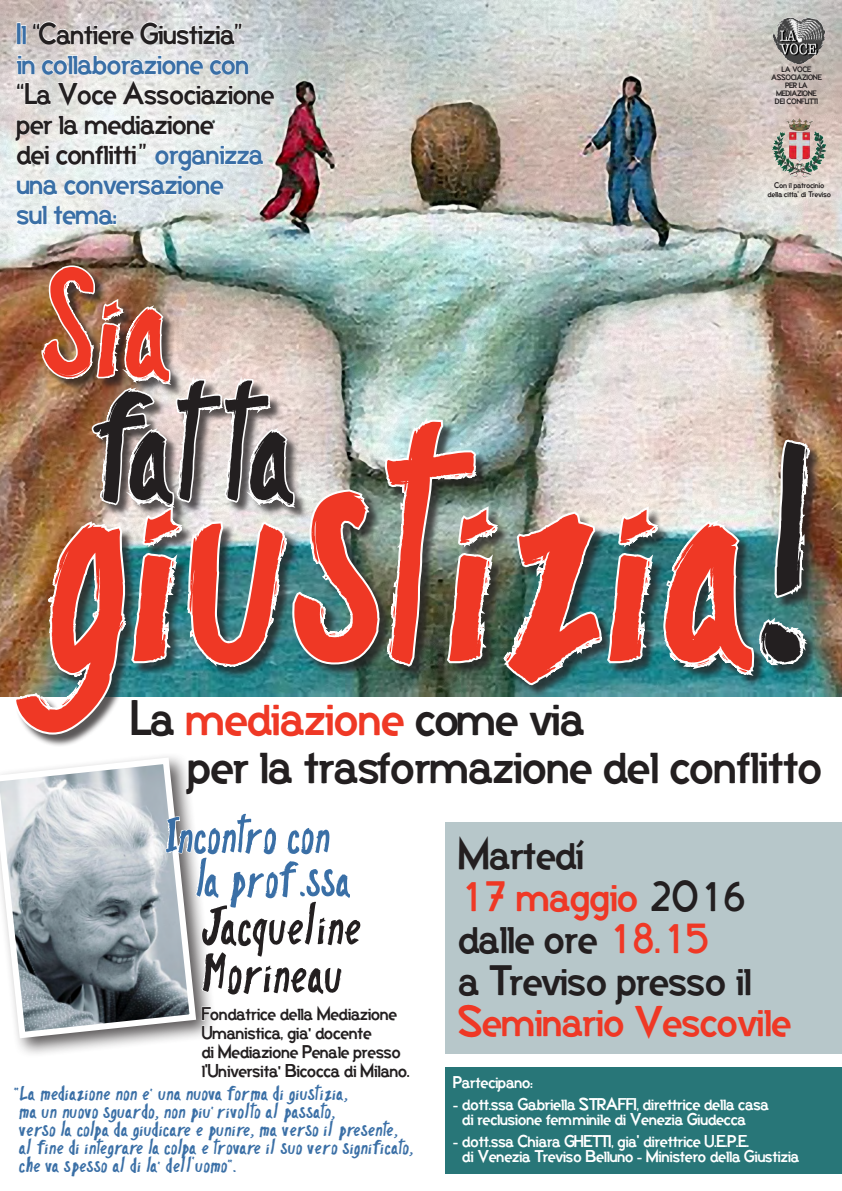
<style>
.page{position:relative;width:842px;height:1191px;background:#fff}
.page>*{position:absolute;margin:0;border:0;box-sizing:border-box;transform-origin:0 0}
.t1{font:312.8px "Pinebrick";color:#ef3825}
.t2{font:155.5px "Pinebrick";letter-spacing:-.075em;color:#231f20}
.t3{font:155.5px "Pinebrick";color:#ef3825}
.t4{font:55px/48px "Pinebrick";color:#231f20}
.t5{font:50px "Pinebrick";color:#3a6fa6}
.t6{font:700 35px "zaguatica";color:#231f20}
.t7{font:700 35px "zaguatica";color:#ef3825}
.t8{font:700 30px "zaguatica";color:#231f20}
.t9{font:700 30px "zaguatica";color:#ef3825}
.t10{font:700 21px "zaguatica";letter-spacing:-.01em;color:#231f20}
.t11{font:700 21px "zaguatica";letter-spacing:-.01em;color:#3a6fa6}
.t12{font:20px "Pinebrick";color:#3a6fa6;scale:1.2 1}
.t13{font:700 13px/19px "zaguatica";color:#231f20}
.t14{font:700 12px/15.6px "zaguatica";color:#fff}
.t15{font:700 5.8px "zaguatica";color:#231f20}
.t16{font:700 5.5px "zaguatica";color:#231f20}
.s1{color:#3a6fa6}
.s2{color:#231f20}
.s3{font-size:32px}
.s4{color:#ef3825}
</style>
<div class="page">
<img style="left:0;top:0;width:842px;height:697px">
<div style="left:0;top:752px;width:216px;height:306px;background:#231f20;opacity:.75"></div>
<svg style="left:0;top:852px;width:153px;height:189px;background:#8d969c"></svg>
<div style="left:16px;top:267px;width:806px;height:480px;background:#231f20;opacity:.75"></div>
<svg style="left:196px;top:737px;width:70px;height:69px"></svg>
<svg style="left:375px;top:408px;width:117px;height:339px"></svg>
<img style="left:415px;top:437px;width:161px;height:310px">
<img style="left:448px;top:509px;width:128px;height:231px">
<svg style="left:576px;top:437px;width:166px;height:310px"></svg>
<img style="left:647px;top:381px;width:170px;height:322px">
<img style="left:0;top:185px;width:196px;height:667px">
<img style="left:12px;top:242px;width:392px;height:495px">
<svg style="left:415px;top:711px;width:104px;height:26px"></svg>
<svg style="left:529px;top:704px;width:55px;height:33px"></svg>
<svg style="left:185px;top:759px;width:64px;height:36px"></svg>
<svg style="left:259px;top:751px;width:7px;height:34px"></svg>
<div style="left:445px;top:822px;width:397px;height:231px;background:#b7c7ca"></div>
<div style="left:445px;top:1068px;width:397px;height:106px;background:#287678"></div>
<svg style="left:16px;top:22px;width:11px;height:23px"></svg>
<svg style="left:33px;top:21px;width:209px;height:24px"></svg>
<svg style="left:16px;top:54px;width:259px;height:54px"></svg>
<svg style="left:15px;top:115px;width:249px;height:111px"></svg>
<svg style="left:153px;top:806px;width:63px;height:252px"></svg>
<img style="left:772px;top:17px;width:53px;height:49px">
<img style="left:773px;top:118px;width:52px;height:61px">
<p class="t10" style="left:17px;top:24px;width:230px"><span class="s1">Il</span> “Cantiere Giustizia”</p>
<p class="t11" style="left:17px;top:54px;width:234px">in collaborazione con</p>
<p class="t10" style="left:17px;top:84px;width:259px">“La Voce Associazione</p>
<p class="t10" style="left:17px;top:114px;width:199px">per la mediazione</p>
<p class="t10" style="left:17px;top:145px;width:249px">dei conflitti” <span class="s1">organizza</span></p>
<p class="t11" style="left:17px;top:175px;width:209px">una conversazione</p>
<p class="t11" style="left:17px;top:205px;width:102px">sul tema:</p>
<p class="t16" style="left:782px;top:67px;width:31px">LA VOCE</p>
<p class="t16" style="left:771px;top:75px;width:52px">ASSOCIAZIONE</p>
<p class="t16" style="left:785px;top:83px;width:24px">PER LA</p>
<p class="t16" style="left:776px;top:91px;width:42px">MEDIAZIONE</p>
<p class="t16" style="left:775px;top:99px;width:45px">DEI CONFLITTI</p>
<p class="t15" style="left:774px;top:182px;width:51px">Con il patrocinio</p>
<p class="t15" style="left:768px;top:192px;width:65px">della citta' di Treviso</p>
<p class="t3" style="left:43px;top:257px;width:132px">Sia</p>
<p class="t2" style="left:93px;top:380px;width:206px">fatta</p>
<p class="t1" style="left:47px;top:420px;width:771px">giustizia<span class="s2">!</span></p>
<p class="t7" style="left:132px;top:702px;width:455px"><span class="s2">La</span> mediazione <span class="s2">come via</span></p>
<p class="t6" style="left:189px;top:750px;width:636px">per la trasformazione del conflitto</p>
<p class="t5" style="left:166px;top:813px;width:166px">Incontro con</p>
<p class="t5" style="left:196px;top:857px;width:157px">la prof.ssa</p>
<p class="t4" style="left:202px;top:905px;width:161px">Jacqueline<br>Morineau</p>
<p class="t13" style="left:202px;top:1006px;width:209px">Fondatrice della Mediazione<br>Umanistica, gia' docente<br>di Mediazione Penale presso l'Universita' Bicocca di Milano.</p>
<p class="t12" style="left:14px;top:1084px;width:280px"><span class="s3">"</span>La mediazione non e<span class="s3">'</span> una nuova forma di giustizia,</p>
<p class="t12" style="left:19px;top:1102px;width:265px">ma un nuovo sguardo, non piu<span class="s3">'</span>rivolto al passato,</p>
<p class="t12" style="left:19px;top:1120px;width:317px">verso la colpa da giudicare e punire, ma verso il presente,</p>
<p class="t12" style="left:19px;top:1138px;width:330px">al fine di integrare la colpa e trovare il suo vero significato,</p>
<p class="t12" style="left:19px;top:1156px;width:183px">che va spesso al di la<span class="s3">'</span> dell<span class="s3">'</span>uomo<span class="s3">"</span>.</p>
<p class="t8" style="left:459px;top:841px;width:127px">Martedí</p>
<p class="t9" style="left:459px;top:883px;width:289px">17 maggio <span class="s2">2O16</span></p>
<p class="t8" style="left:459px;top:925px;width:252px">dalle ore <span class="s4">18.15</span></p>
<p class="t8" style="left:459px;top:966px;width:294px">a Treviso presso il</p>
<p class="t9" style="left:459px;top:1008px;width:334px">Seminario Vescovile</p>
<p class="t14" style="left:454px;top:1076px;width:81px">Partecipano:</p>
<p class="t14" style="left:463px;top:1097px;width:308px;text-indent:-9px">- dott.ssa Gabriella STRAFFI, direttrice della casa di reclusione femminile di Venezia Giudecca</p>
<p class="t14" style="left:463px;top:1134px;width:338px;text-indent:-9px">- dott.ssa Chiara GHETTI, gia' direttrice U.E.P.E.<br>di Venezia Treviso Belluno - Ministero della Giustizia</p>
</div>
